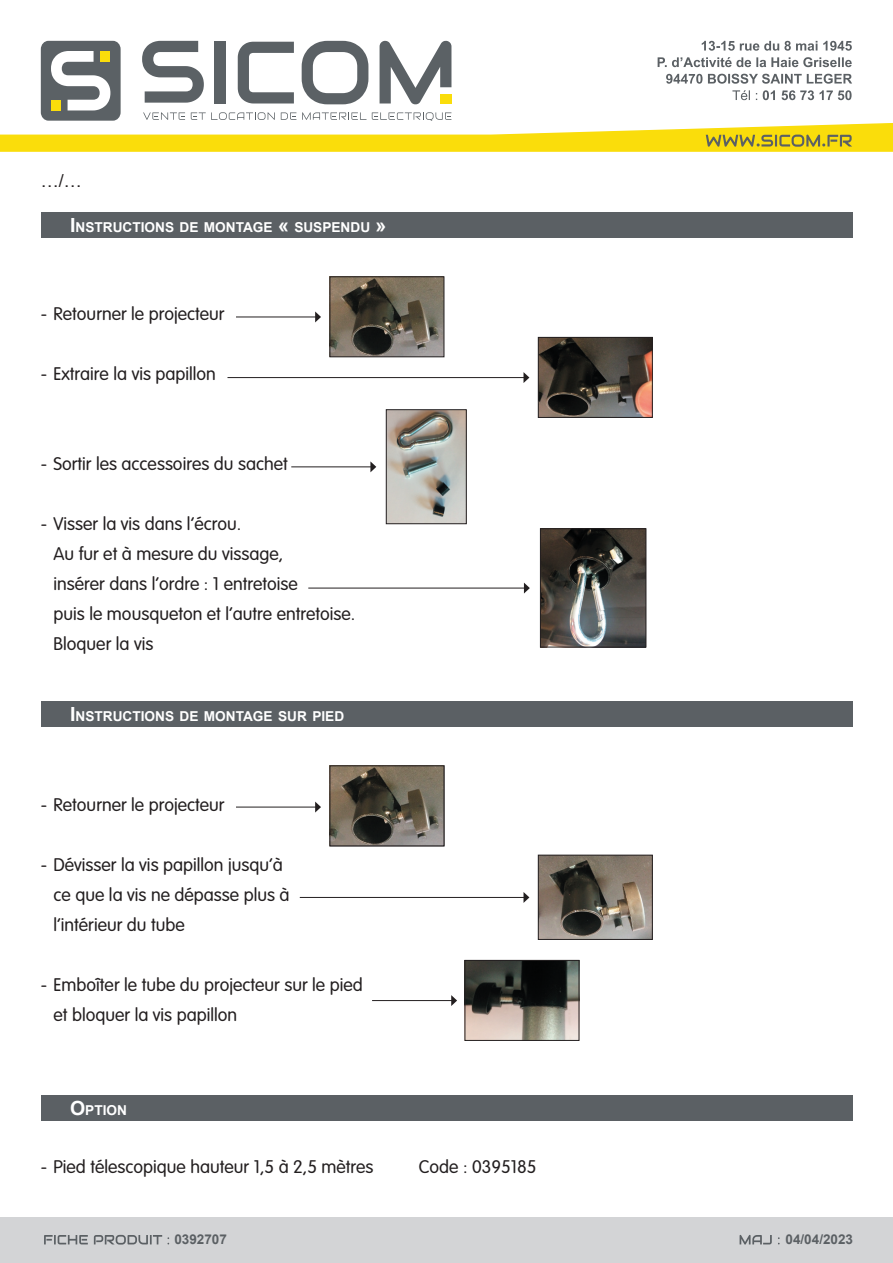
<style>
.page{position:relative;width:893px;height:1263px;background:#fff}
.page>*{position:absolute;margin:0;border:0;box-sizing:border-box;transform-origin:0 0}
.t1{font:300 18px/30px "VAG Rounded Std";color:#231f20}
.t2{font:18px "Arial";color:#231f20}
.t3{font:700 13.65px "Arial";color:#fff}
.t4{font:700 13.5px "Arial";color:#5b6064}
.s1{font-size:19.5px}
</style>
<div class="page">
<div style="left:0;top:1217px;width:893px;height:46px;background:#d3d4d6"></div>
<svg style="left:740px;top:1235px;width:40px;height:9px"></svg>
<svg style="left:0;top:41px;width:893px;height:111px"></svg>
<svg style="left:44px;top:1235px;width:125px;height:9px"></svg>
<div style="left:41px;top:213px;width:811px;height:25px;background:#5b6064"></div>
<div style="left:41px;top:702px;width:811px;height:25px;background:#5b6064"></div>
<hr style="left:236px;top:317px;width:80px;height:1px;background:#231f20">
<svg style="left:315px;top:311px;width:6px;height:11px"></svg>
<hr style="left:291px;top:466px;width:80px;height:1px;background:#231f20">
<svg style="left:370px;top:461px;width:6px;height:11px"></svg>
<hr style="left:308px;top:588px;width:217px;height:1px;background:#231f20">
<svg style="left:524px;top:583px;width:6px;height:10px"></svg>
<hr style="left:236px;top:807px;width:80px;height:1px;background:#231f20">
<svg style="left:315px;top:801px;width:6px;height:11px"></svg>
<hr style="left:372px;top:1000px;width:80px;height:1px;background:#231f20">
<svg style="left:451px;top:995px;width:6px;height:11px"></svg>
<hr style="left:300px;top:897px;width:224px;height:1px;background:#231f20">
<svg style="left:523px;top:892px;width:6px;height:11px"></svg>
<hr style="left:227px;top:377px;width:297px;height:1px;background:#231f20">
<svg style="left:523px;top:372px;width:6px;height:11px"></svg>
<img style="left:332px;top:278px;width:110px;height:77px">
<div style="left:330px;top:276px;width:114px;height:81px;border:1px solid #231f20"></div>
<img style="left:332px;top:767px;width:110px;height:77px">
<div style="left:330px;top:765px;width:114px;height:81px;border:1px solid #231f20"></div>
<img style="left:540px;top:857px;width:111px;height:81px">
<div style="left:538px;top:855px;width:115px;height:85px;border:1px solid #231f20"></div>
<img style="left:467px;top:962px;width:110px;height:77px">
<div style="left:465px;top:960px;width:114px;height:81px;border:1px solid #231f20"></div>
<img style="left:388px;top:411px;width:77px;height:111px">
<div style="left:386px;top:409px;width:81px;height:115px;border:1px solid #231f20"></div>
<img style="left:542px;top:530px;width:102px;height:115px">
<div style="left:540px;top:528px;width:106px;height:119px;border:1px solid #231f20"></div>
<img style="left:540px;top:339px;width:111px;height:77px">
<div style="left:538px;top:337px;width:115px;height:81px;border:1px solid #231f20"></div>
<div style="left:41px;top:1095px;width:811px;height:25px;background:#5b6064"></div>
<p class="t2" style="left:41px;top:169px;width:43px">…/…</p>
<p class="t3" style="left:70px;top:219px;width:318px"><span class="s1">I</span>NSTRUCTIONS DE MONTAGE <span class="s1">«</span> SUSPENDU <span class="s1">»</span></p>
<p class="t1" style="left:41px;top:299px;width:185px">- Retourner le projecteur</p>
<p class="t1" style="left:41px;top:359px;width:177px">- Extraire la vis papillon</p>
<p class="t1" style="left:41px;top:449px;width:248px">- Sortir les accessoires du sachet</p>
<p class="t1" style="left:54px;top:509px;width:303px;text-indent:-13px">- Visser la vis dans l’écrou.<br>Au fur et à mesure du vissage,<br>insérer dans l’ordre : 1 entretoise<br>puis le mousqueton et l’autre entretoise.<br>Bloquer la vis</p>
<p class="t3" style="left:70px;top:708px;width:276px"><span class="s1">I</span>NSTRUCTIONS DE MONTAGE SUR PIED</p>
<p class="t1" style="left:41px;top:790px;width:185px">- Retourner le projecteur</p>
<p class="t1" style="left:54px;top:850px;width:238px;text-indent:-13px">- Dévisser la vis papillon jusqu’à ce que la vis ne dépasse plus à l’intérieur du tube</p>
<p class="t1" style="left:54px;top:970px;width:311px;text-indent:-13px">- Emboîter le tube du projecteur sur le pied et bloquer la vis papillon</p>
<p class="t3" style="left:70px;top:1101px;width:58px"><span class="s1">O</span>PTION</p>
<p class="t1" style="left:41px;top:1152px;width:334px">- Pied télescopique hauteur 1,5 à 2,5 mètres</p>
<p class="t1" style="left:419px;top:1152px;width:119px">Code : 0395185</p>
<p class="t4" style="left:174px;top:1231px;width:54px">0392707</p>
<p class="t4" style="left:785px;top:1231px;width:69px">04/04/2023</p>
</div>
